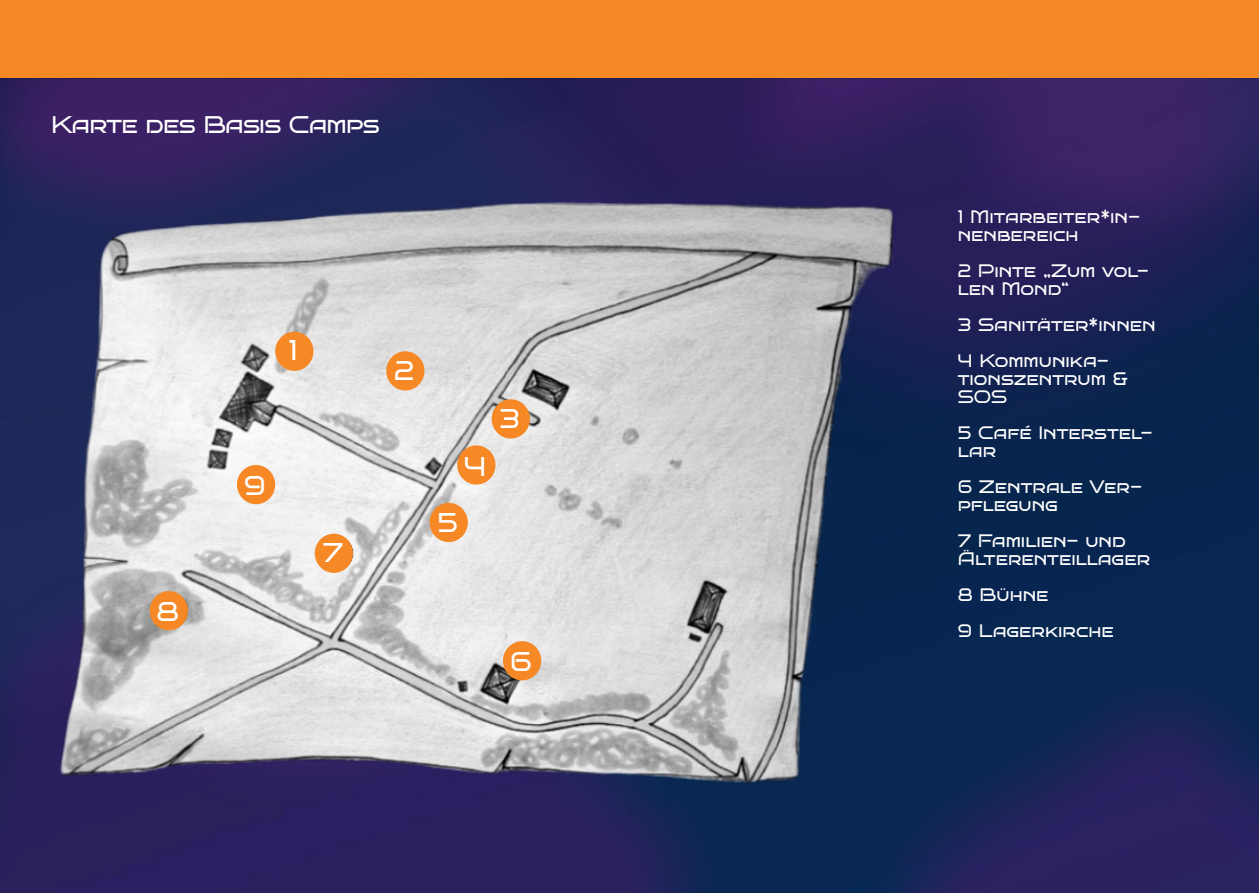
<style>
.page{position:relative;width:1259px;height:893px;background:#fff}
.page>*{position:absolute;margin:0;border:0;box-sizing:border-box;transform-origin:0 0}
.t1{font:28.5px "Bruno Ace SC";color:#fff}
.t2{font:27px "Bruno Ace SC";color:#fff}
.Subline{font:24px "Bruno Ace SC";letter-spacing:-.03em;color:#fff}
.Impressum_Copy{font:18px/18px "Bruno Ace SC";color:#fff}
</style>
<div class="page">
<div style="left:0;top:77px;width:1259px;height:587px;background:#082651"></div>
<img style="left:718px;top:664px;width:541px;height:229px">
<img style="left:0;top:489px;width:718px;height:404px">
<img style="left:0;top:79px;width:1259px;height:394px">
<img style="left:56px;top:196px;width:840px;height:594px">
<div style="left:0;top:0;width:1259px;height:77px;background:#f68926"></div>
<div style="left:275px;top:332px;width:38px;height:39px;background:#f68926;border-radius:50%"></div>
<div style="left:386px;top:351px;width:38px;height:39px;background:#f68926;border-radius:50%"></div>
<div style="left:492px;top:399px;width:38px;height:40px;background:#f68926;border-radius:50%"></div>
<div style="left:457px;top:445px;width:38px;height:40px;background:#f68926;border-radius:50%"></div>
<div style="left:429px;top:503px;width:39px;height:39px;background:#f68926;border-radius:50%"></div>
<div style="left:503px;top:641px;width:38px;height:39px;background:#f68926;border-radius:50%"></div>
<div style="left:315px;top:534px;width:38px;height:39px;background:#f68926;border-radius:50%"></div>
<div style="left:150px;top:591px;width:38px;height:39px;background:#f68926;border-radius:50%"></div>
<div style="left:237px;top:465px;width:38px;height:39px;background:#f68926;border-radius:50%"></div>
<p class="Subline" style="left:51px;top:111px;width:330px">Karte des Basis Camps</p>
<p class="t2" style="left:156px;top:597px;width:24px">8</p>
<p class="t1" style="left:289px;top:334px;width:10px">1</p>
<p class="t2" style="left:244px;top:471px;width:23px">9</p>
<p class="t2" style="left:323px;top:538px;width:22px">7</p>
<p class="t2" style="left:394px;top:355px;width:22px">2</p>
<p class="t2" style="left:464px;top:451px;width:24px">4</p>
<p class="t2" style="left:437px;top:507px;width:22px">5</p>
<p class="t2" style="left:499px;top:404px;width:22px">3</p>
<p class="t2" style="left:510px;top:647px;width:23px">6</p>
<p class="Impressum_Copy" style="left:957px;top:208px;width:184px">1 Mitarbeiter*in&shy;nenbereich</p>
<p class="Impressum_Copy" style="left:957px;top:262px;width:193px">2 Pinte „Zum vol&shy;len Mond“</p>
<p class="Impressum_Copy" style="left:957px;top:316px;width:199px">3 Sanitäter*innen</p>
<p class="Impressum_Copy" style="left:957px;top:352px;width:172px">4 Kommunika&shy;tionszentrum &amp;<br>SOS</p>
<p class="Impressum_Copy" style="left:957px;top:424px;width:196px">5 Café Interstel&shy;lar</p>
<p class="Impressum_Copy" style="left:957px;top:478px;width:186px">6 Zentrale Ver&shy;pflegung</p>
<p class="Impressum_Copy" style="left:957px;top:532px;width:194px">7 Familien- und<br>Älterenteillager</p>
<p class="Impressum_Copy" style="left:957px;top:586px;width:92px">8 Bühne</p>
<p class="Impressum_Copy" style="left:957px;top:622px;width:157px">9 Lagerkirche</p>
</div>
